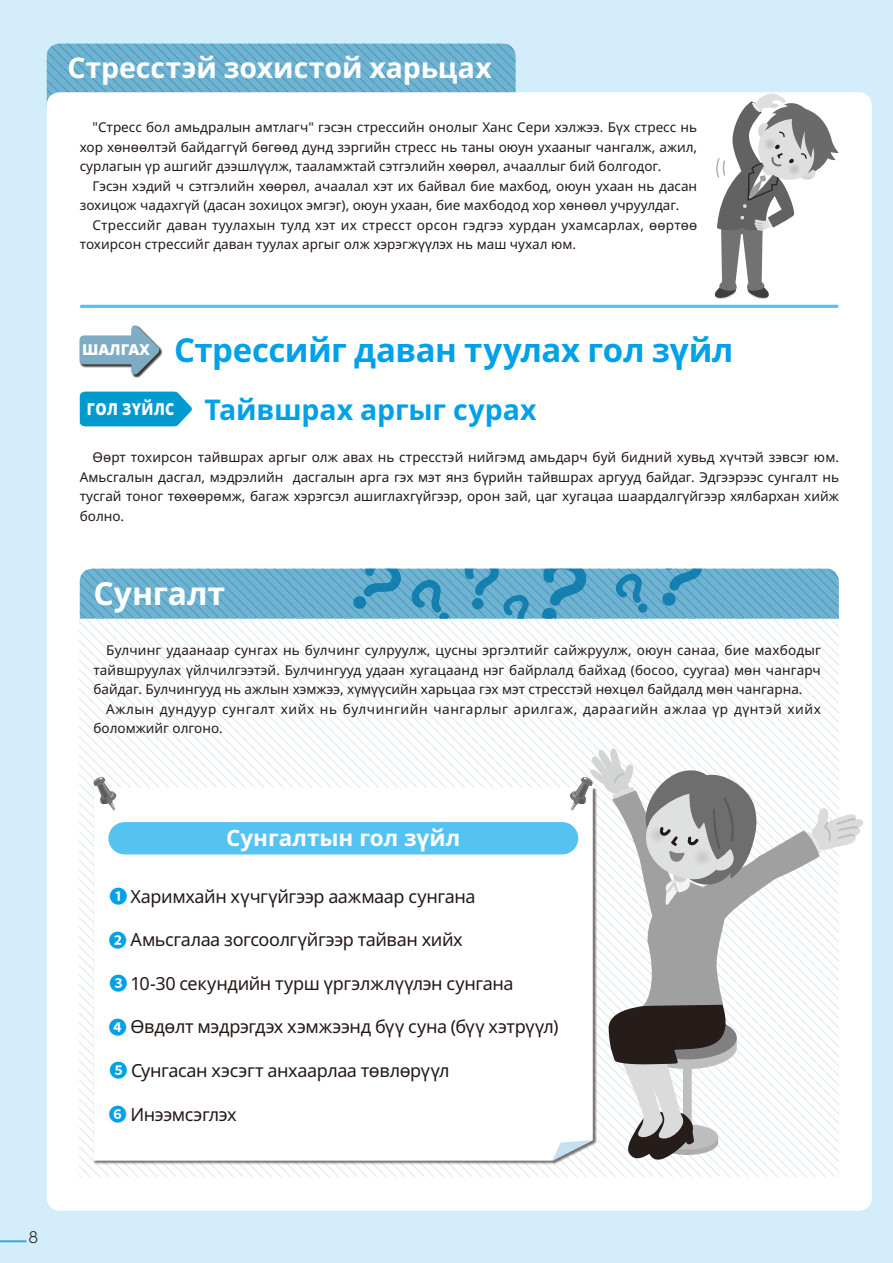
<style>
.page{position:relative;width:893px;height:1263px;background:#d3edfb}
.page>*{position:absolute;margin:0;border:0;box-sizing:border-box;transform-origin:0 0}
.t1{font:700 33px "Noto Sans";letter-spacing:-.015em;color:#00a1e9}
.t2{font:700 31.95px "Noto Sans";letter-spacing:-.005em;color:#fff}
.t3{font:700 28.5px "Noto Sans";letter-spacing:-.005em;color:#fff}
.t4{font:700 28.5px "Noto Sans";letter-spacing:-.005em;color:#00a1e9}
.t5{font:700 22.5px "Noto Sans";color:#fff}
.t6{font:18px "Noto Sans";letter-spacing:-.02em;color:#231916}
.t7{font:900 16.5px "Noto Sans";letter-spacing:.025em;color:#fff;scale:.86 1}
.t8{font:900 15px "Noto Sans";color:#fff}
.t9{font:300 14.85px "UD Shin M Go Pr 6 N";color:#231916}
.t10{font:13.5px/19.5px "Noto Sans";color:#231916;text-align:justify}
.t11{font:13.5px/19.5px "Noto Sans";letter-spacing:.02em;color:#231916}
.t12{font:13.5px/19.5px "Noto Sans";letter-spacing:.04em;color:#231916}
.s1{font-family:"Noto Sans CJ Kjp";font-weight:700;color:#00a1e9}
</style>
<div class="page">
<hr style="left:0;top:1240px;width:26px;height:2px;background:#49aad2">
<svg style="left:47px;top:44px;width:469px;height:57px;background:#6aaece"></svg>
<div style="left:47px;top:92px;width:825px;height:1119px;background:#fff;border-radius:13px"></div>
<hr style="left:81px;top:305px;width:756px;height:3px;background:#55c3f1">
<svg style="left:80px;top:569px;width:759px;height:50px;background:#62aacb"></svg>
<svg style="left:439px;top:619px;width:400px;height:168px"></svg>
<svg style="left:94px;top:787px;width:458px;height:374px"></svg>
<svg style="left:94px;top:777px;width:22px;height:33px"></svg>
<svg style="left:80px;top:391px;width:112px;height:35px;background:#14a2d1"></svg>
<div style="left:80px;top:326px;width:83px;height:52px;background:#231916;opacity:.6"></div>
<svg style="left:552px;top:748px;width:311px;height:413px"></svg>
<svg style="left:713px;top:92px;width:126px;height:207px"></svg>
<div style="left:108px;top:822px;width:470px;height:32px;background:#55c3f1;border-radius:16px"></div>
<div style="left:79px;top:325px;width:83px;height:52px;background:#231916;opacity:.75"></div>
<svg style="left:80px;top:325px;width:80px;height:50px"></svg>
<h3 class="t3" style="left:68px;top:48px;width:426px">Стресстэй зохистой харьцах</h3>
<p class="t10" style="left:80px;top:118px;width:619px;text-indent:13px">"Стресс бол амьдралын амтлагч" гэсэн стрессийн онолыг Ханс Сери хэлжээ. Бүх стресс нь хор хөнөөлтэй байдаггүй бөгөөд дунд зэргийн стресс нь таны оюун ухааныг чангалж, ажил, сурлагын үр ашгийг дээшлүүлж, тааламжтай сэтгэлийн хөөрөл, ачааллыг бий болгодог.</p>
<p class="t10" style="left:80px;top:176px;width:619px;text-indent:13px">Гэсэн хэдий ч сэтгэлийн хөөрөл, ачаалал хэт их байвал бие махбод, оюун ухаан нь дасан зохицож чадахгүй (дасан зохицох эмгэг), оюун ухаан, бие махбодод хор хөнөөл учруулдаг.</p>
<p class="t11" style="left:80px;top:215px;width:619px;text-indent:13px">Стрессийг даван туулахын тулд хэт их стресст орсон гэдгээ хурдан ухамсарлах, өөртөө тохирсон стрессийг даван туулах аргыг олж хэрэгжүүлэх нь маш чухал юм.</p>
<h1 class="t1" style="left:174px;top:327px;width:561px">Стрессийг даван туулах гол зүйл</h1>
<h3 class="t4" style="left:204px;top:389px;width:334px">Тайвшрах аргыг сурах</h3>
<p class="t10" style="left:80px;top:448px;width:761px;text-indent:13px">Өөрт тохирсон тайвшрах аргыг олж авах нь стресстэй нийгэмд амьдарч буй бидний хувьд хүчтэй зэвсэг юм.<br>Амьсгалын дасгал, мэдрэлийн дасгалын арга гэх мэт янз бүрийн тайвшрах аргууд байдаг. Эдгээрээс сунгалт нь тусгай тоног төхөөрөмж, багаж хэрэгсэл ашиглахгүйгээр, орон зай, цаг хугацаа шаардалгүйгээр хялбархан хийж болно.</p>
<p class="t8" style="left:82px;top:339px;width:69px">ШАЛГАХ</p>
<p class="t7" style="left:87px;top:396px;width:103px">ГОЛ ЗҮЙЛС</p>
<h2 class="t2" style="left:93px;top:571px;width:133px">Сунгалт</h2>
<p class="t10" style="left:93px;top:641px;width:729px;text-indent:13px">Булчинг удаанаар сунгах нь булчинг сулруулж, цусны эргэлтийг сайжруулж, оюун санаа, бие махбодыг тайвшруулах үйлчилгээтэй. Булчингууд удаан хугацаанд нэг байрлалд байхад (босоо, суугаа) мөн чангарч байдаг. Булчингууд нь ажлын хэмжээ, хүмүүсийн харьцаа гэх мэт стресстэй нөхцөл байдалд мөн чангарна.</p>
<p class="t12" style="left:93px;top:699px;width:729px;text-indent:13px">Ажлын дундуур сунгалт хийх нь булчингийн чангарлыг арилгаж, дараагийн ажлаа үр дүнтэй хийх боломжийг олгоно.</p>
<h3 class="t5" style="left:226px;top:822px;width:236px">Сунгалтын гол зүйл</h3>
<h3 class="t6" style="left:109px;top:884px;width:368px"><span class="s1">❶</span> Харимхайн хүчгүйгээр аажмаар сунгана</h3>
<h3 class="t6" style="left:109px;top:927px;width:355px"><span class="s1">❷</span> Амьсгалаа зогсоолгүйгээр тайван хийх</h3>
<h3 class="t6" style="left:109px;top:971px;width:406px"><span class="s1">❸</span> 10-30 секундийн турш үргэлжлүүлэн сунгана</h3>
<h3 class="t6" style="left:109px;top:1014px;width:451px"><span class="s1">❹</span> Өвдөлт мэдрэгдэх хэмжээнд бүү суна (бүү хэтрүүл)</h3>
<h3 class="t6" style="left:109px;top:1058px;width:341px"><span class="s1">❺</span> Сунгасан хэсэгт анхаарлаа төвлөрүүл</h3>
<h3 class="t6" style="left:109px;top:1101px;width:129px"><span class="s1">❻</span> Инээмсэглэх</h3>
<p class="t9" style="left:28px;top:1225px;width:11px">8</p>
</div>
